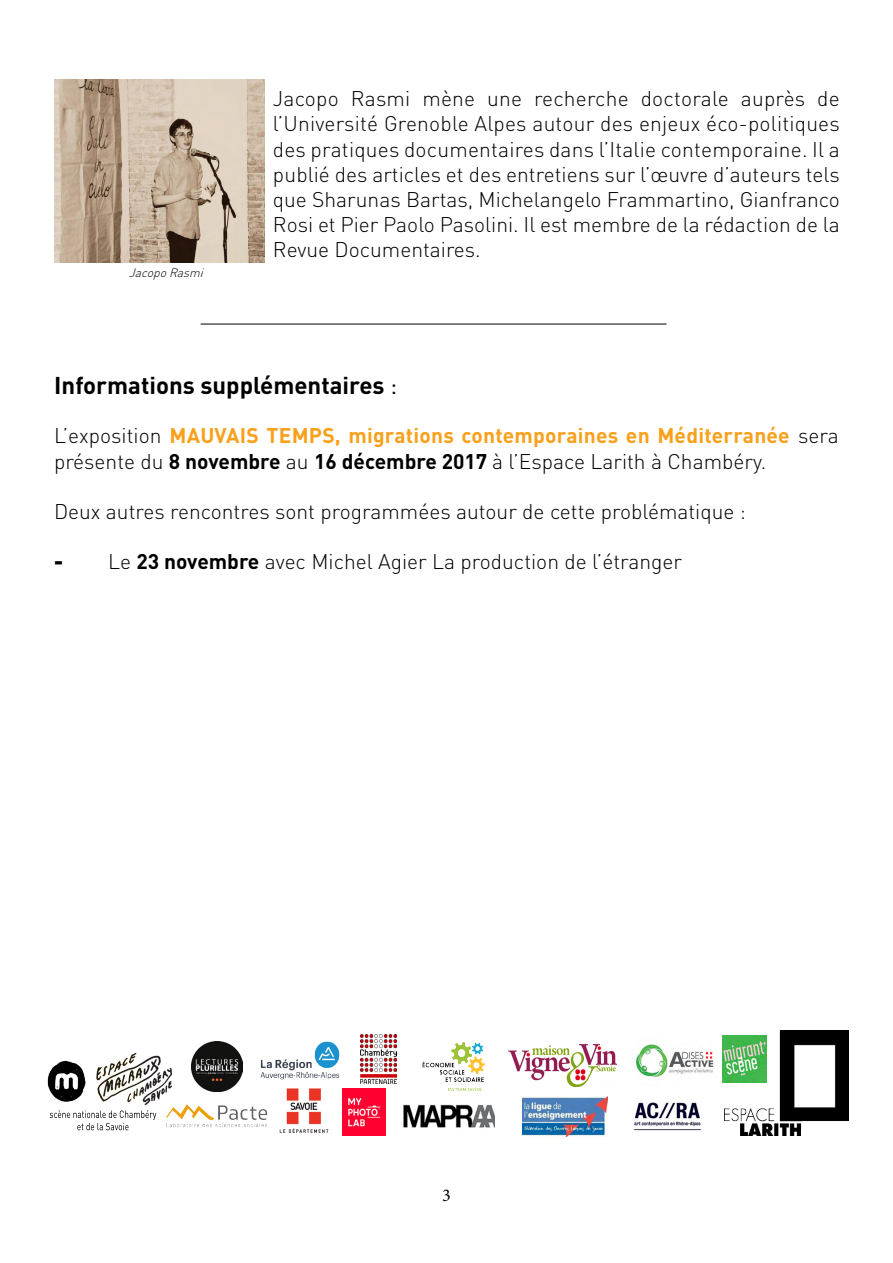
<style>
.page{position:relative;width:893px;height:1263px;background:#fff}
.page>*{position:absolute;margin:0;border:0;box-sizing:border-box;transform-origin:0 0}
.t1{font:700 24px "DIN Pro";color:#000}
.t2{font:300 21px/25.2px "DIN Pro";color:#000;text-align:justify}
.t3{font:18px "Minion Pro";color:#000}
.t4{font:italic 300 12px "DIN Pro";color:#000}
.s1{font-weight:400}
.s2{font-weight:700;color:#f9a01b}
.s3{font-weight:700}
.s4{font-weight:900}
</style>
<div class="page">
<img style="left:55px;top:80px;width:209px;height:182px">
<hr style="left:201px;top:324px;width:465px;height:1px;background:#000">
<img style="left:722px;top:1036px;width:3px;height:47px">
<img style="left:279px;top:1089px;width:50px;height:44px">
<img style="left:636px;top:1044px;width:78px;height:33px">
<img style="left:634px;top:1102px;width:67px;height:29px">
<img style="left:522px;top:1097px;width:86px;height:39px">
<img style="left:508px;top:1045px;width:108px;height:42px">
<img style="left:360px;top:1034px;width:36px;height:49px">
<img style="left:422px;top:1042px;width:63px;height:49px">
<img style="left:260px;top:1041px;width:89px;height:48px">
<img style="left:403px;top:1104px;width:91px;height:24px">
<img style="left:725px;top:1030px;width:123px;height:105px">
<img style="left:342px;top:1089px;width:44px;height:46px">
<img style="left:47px;top:1052px;width:126px;height:54px">
<svg style="left:50px;top:1110px;width:106px;height:20px"></svg>
<img style="left:192px;top:1041px;width:50px;height:51px">
<img style="left:160px;top:1098px;width:108px;height:29px">
<p class="t4" style="left:129px;top:264px;width:79px">JacopoRasmi</p>
<p class="t2" style="left:273px;top:85px;width:568px">Jacopo Rasmi mène une recherche doctorale auprès de l’Université Grenoble Alpes autour des enjeux éco-politiques des pratiques documentaires dans l’Italie contemporaine. Il a publié des articles et des entretiens sur l’œuvre d’auteurs tels que Sharunas Bartas, Michelangelo Frammartino, Gianfranco Rosi et Pier Paolo Pasolini. Il est membre de la rédaction de la Revue Documentaires.</p>
<p class="t1" style="left:54px;top:369px;width:344px">Informations supplémentaires <span class="s1">:</span></p>
<p class="t2" style="left:54px;top:422px;width:786px">L’exposition <span class="s2">MAUVAIS TEMPS, migrations contemporaines en Méditerranée</span> sera présente du <span class="s3">8 novembre</span> au <span class="s3">16 décembre 2017</span> à l’Espace Larith à Chambéry.</p>
<p class="t2" style="left:54px;top:498px;width:693px">Deux autres rencontres sont programmées autour de cette problématique :</p>
<p class="t2" style="left:54px;top:548px;width:630px"><span class="s4">-</span> Le <span class="s3">23 novembre</span> avec Michel Agier La production de l’étranger</p>
<p class="t3" style="left:442px;top:1183px;width:10px">3</p>
</div>
